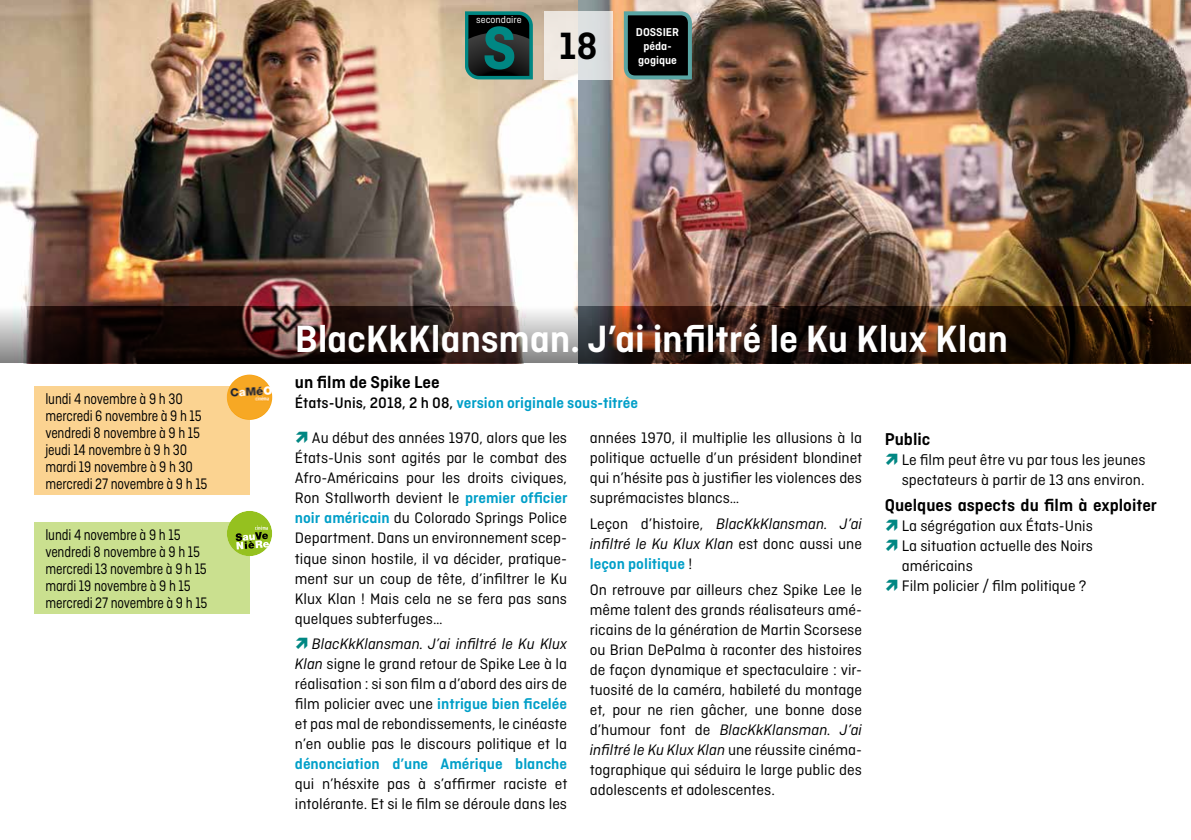
<style>
.page{position:relative;width:1191px;height:840px;background:#fff}
.page>*{position:absolute;margin:0;border:0;box-sizing:border-box;transform-origin:0 0}
.t1{font:600 40px "Ciutadella";letter-spacing:-.005em;color:#fff}
.t2{font:600 40px "Ciutadella";color:#000}
.t3{font:600 18px "Ciutadella";color:#000}
.t4{font:16px/20px "Ciutadella";color:#000;text-align:justify}
.t5{font:16px/17px "Ciutadella";color:#000;scale:.85 1}
.t6{font:italic 16px/20px "Ciutadella";color:#000;text-align:justify}
.t7{font:600 16px "Ciutadella";color:#009fc8}
.t8{font:600 12px/14px "Ciutadella";color:#fff;text-align:center}
.t9{font:10.4px "Ciutadella";color:#fff}
.s1{font-weight:500;color:#000}
.s2{font-weight:600;color:#009fc8}
.s3{font-style:italic}
.s4{font-style:normal}
.s5{font-weight:600;font-style:normal;color:#009fc8}
</style>
<div class="page">
<img style="left:0;top:0;width:1191px;height:306px">
<img style="left:0;top:306px;width:1191px;height:57px">
<div style="left:34px;top:522px;width:215px;height:91px;background:#cae08f"></div>
<div style="left:34px;top:386px;width:215px;height:108px;background:#fbd391"></div>
<div style="left:544px;top:11px;width:68px;height:68px;background:linear-gradient(to right,#f6eee5,#d4d9dc)"></div>
<svg style="left:465px;top:11px;width:68px;height:68px;background:#13423f"></svg>
<svg style="left:622px;top:9px;width:72px;height:72px;background:#28332f"></svg>
<img style="left:227px;top:374px;width:45px;height:45px;border-radius:22px">
<div style="left:227px;top:510px;width:45px;height:46px;background:#95c11f;border-radius:50%"></div>
<svg style="left:236px;top:525px;width:33px;height:24px"></svg>
<p class="t9" style="left:476px;top:14px;width:47px">secondaire</p>
<h1 class="t2" style="left:559px;top:23px;width:40px">18</h1>
<p class="t8" style="left:636px;top:25px;width:45px">DOSSIER péda&shy;gogique</p>
<p class="t5" style="left:45px;top:389px;width:192px">lundi 4 novembre à 9 h 30 mercredi 6 novembre à 9 h 15 vendredi 8 novembre à 9 h 15 jeudi 14 novembre à 9 h 30 mardi 19 novembre à 9 h 30 mercredi 27 novembre à 9 h 15</p>
<p class="t5" style="left:45px;top:525px;width:192px">lundi 4 novembre à 9 h 15 vendredi 8 novembre à 9 h 15 mercredi 13 novembre à 9 h 15 mardi 19 novembre à 9 h 15 mercredi 27 novembre à 9 h 15</p>
<h1 class="t1" style="left:295px;top:316px;width:714px">BlacKkKlansman. J’ai infiltré le Ku Klux Klan</h1>
<p class="t3" style="left:295px;top:372px;width:146px">un film de Spike Lee</p>
<p class="t7" style="left:295px;top:393px;width:345px"><span class="s1">États-Unis, 2018, 2 h 08,</span> version originale sous-titrée</p>
<p class="t4" style="left:295px;top:428px;width:274px;text-indent:17px">Au début des années 1970, alors que les États-Unis sont agités par le combat des Afro-Américains pour les droits civiques, Ron Stallworth devient le <span class="s2">premier officier noir américain</span> du Colorado Springs Police Department. Dans un environnement scep&shy;tique sinon hostile, il va décider, pratique&shy;ment sur un coup de tête, d’infiltrer le Ku Klux Klan ! Mais cela ne se fera pas sans quelques subterfuges…</p>
<p class="t4" style="left:295px;top:633px;width:274px;text-indent:17px"><span class="s3">BlacKkKlansman. J’ai infiltré le Ku Klux Klan</span> signe le grand retour de Spike Lee à la réalisation : si son film a d’abord des airs de film policier avec une <span class="s2">intrigue bien ficelée </span>et pas mal de rebondissements, le cinéaste n’en oublie pas le discours politique et la</p>
<p class="t7" style="left:295px;top:754px;width:274px">dénonciation d’une Amérique blanche</p>
<p class="t4" style="left:295px;top:773px;width:274px">qui n’hésxite pas à s’affirmer raciste et intolérante. Et si le film se déroule dans les</p>
<p class="t4" style="left:590px;top:428px;width:274px">années 1970, il multiplie les allusions à la politique actuelle d’un président blondinet qui n’hésite pas à justifier les violences des suprémacistes blancs…</p>
<p class="t6" style="left:590px;top:513px;width:274px"><span class="s4">Leçon d’histoire,</span> BlacKkKlansman. J’ai infiltré le Ku Klux Klan <span class="s4">est donc aussi une </span><span class="s5">leçon politique</span> <span class="s4">!</span></p>
<p class="t4" style="left:590px;top:579px;width:274px">On retrouve par ailleurs chez Spike Lee le même talent des grands réalisateurs amé&shy;ricains de la génération de Martin Scorsese ou Brian DePalma à raconter des histoires de façon dynamique et spectaculaire : vir&shy;tuosité de la caméra, habileté du montage et, pour ne rien gâcher, une bonne dose d’humour font de <span class="s3">BlacKkKlansman. J’ai infiltré le Ku Klux Klan</span> une réussite cinéma&shy;tographique qui séduira le large public des adolescents et adolescentes.</p>
<p class="t3" style="left:884px;top:428px;width:47px">Public</p>
<p class="t4" style="left:901px;top:449px;width:245px">Le film peut être vu par tous les jeunes spectateurs à partir de 13 ans environ.</p>
<p class="t3" style="left:884px;top:494px;width:274px">Quelques aspects du film à exploiter</p>
<p class="t4" style="left:901px;top:515px;width:193px;text-align:left">La ségrégation aux États-Unis<br>La situation actuelle des Noirs américains<br>Film policier / film politique ?</p>
</div>
